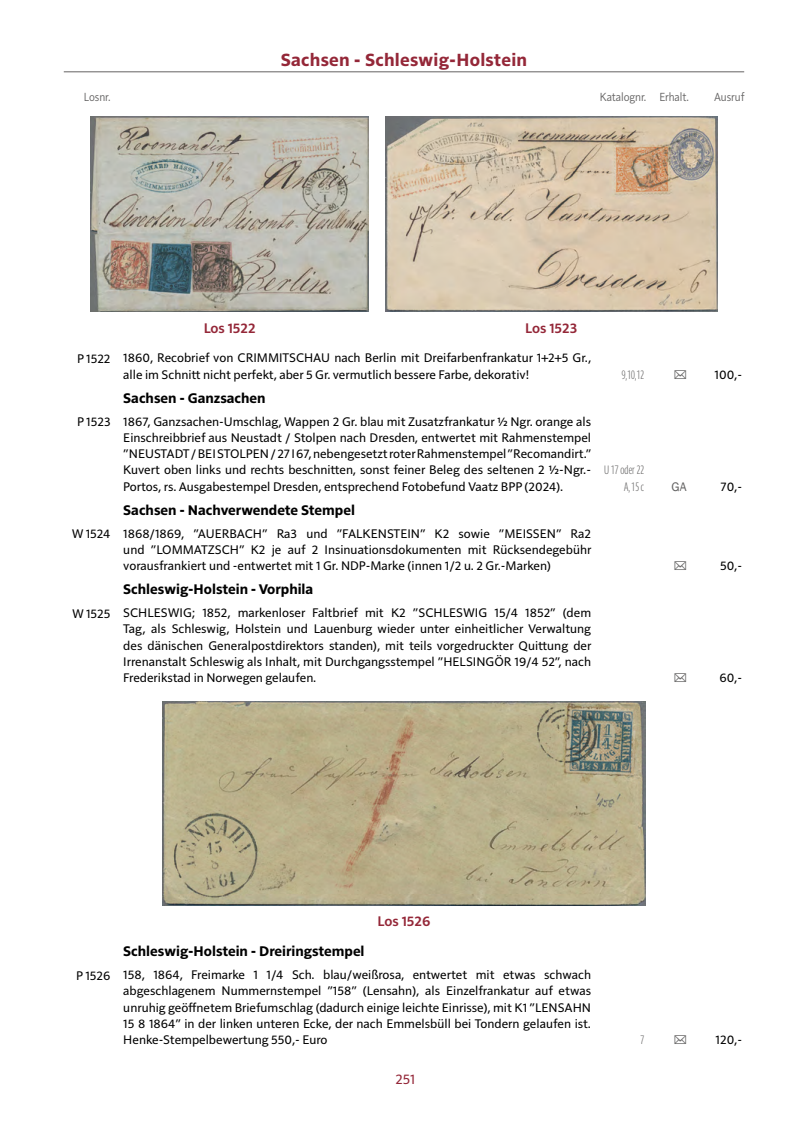
<style>
.page{position:relative;width:808px;height:1127px;background:#fff}
.page>*{position:absolute;margin:0;border:0;box-sizing:border-box;transform-origin:0 0}
.t1{font:700 18px "Solitaire MVB Pro";letter-spacing:.015em;color:#942738}
.t2{font:700 14.25px "Solitaire MVB Pro";color:#000}
.t3{font:600 14.25px "Solitaire MVB Pro";color:#942738}
.t4{font:14.25px "Solitaire MVB Pro";color:#942738}
.t5{font:12.75px/16.2px "Solitaire MVB Pro";color:#000;text-align:justify}
.t6{font:12px "Solitaire MVB Pro";letter-spacing:-.005em;color:#646363;scale:.9 1}
.t7{font:700 12px/16.2px "Parisine Std Comp Clair";color:#646363;text-align:right}
</style>
<div class="page">
<hr style="left:64px;top:71px;width:680px;height:1px;background:#646363">
<img style="left:91px;top:117px;width:277px;height:195px">
<img style="left:385px;top:117px;width:332px;height:195px">
<img style="left:163px;top:701px;width:482px;height:204px">
<h1 class="t1" style="left:281px;top:48px;width:248px">Sachsen - Schleswig-Holstein</h1>
<p class="t6" style="left:84px;top:88px;width:31px">Losnr.</p>
<p class="t6" style="left:600px;top:88px;width:100px">Katalognr. Erhalt.</p>
<p class="t6" style="left:714px;top:88px;width:35px">Ausruf</p>
<p class="t3" style="left:204px;top:318px;width:53px">Los 1522</p>
<p class="t3" style="left:525px;top:318px;width:53px">Los 1523</p>
<p class="t5" style="left:123px;top:349px;width:469px;text-indent:-46px">P 1522 1860, Recobrief von CRIMMITSCHAU nach Berlin mit Dreifarbenfrankatur 1+2+5 Gr., alle im Schnitt nicht perfekt, aber 5 Gr. vermutlich bessere Farbe, dekorativ!</p>
<p class="t2" style="left:123px;top:388px;width:144px">Sachsen - Ganzsachen</p>
<p class="t5" style="left:123px;top:412px;width:469px;text-indent:-46px">P 1523 1867, Ganzsachen-Umschlag, Wappen 2 Gr. blau mit Zusatzfrankatur ½ Ngr. orange als Einschreibbrief aus Neustadt / Stolpen nach Dresden, entwertet mit Rahmenstempel ”NEUSTADT / BEI STOLPEN / 27 I 67, nebengesetzt roter Rahmenstempel ”Recomandirt.” Kuvert oben links und rechts beschnitten, sonst feiner Beleg des seltenen 2 ½-Ngr.- Portos, rs. Ausgabestempel Dresden, entsprechend Fotobefund Vaatz BPP (2024).</p>
<p class="t2" style="left:123px;top:500px;width:233px">Sachsen - Nachverwendete Stempel</p>
<p class="t5" style="left:123px;top:524px;width:469px;text-indent:-52px">W 1524 1868/1869, ”AUERBACH” Ra3 und ”FALKENSTEIN” K2 sowie ”MEISSEN” Ra2 und ”LOMMATZSCH” K2 je auf 2 Insinuationsdokumenten mit Rücksendegebühr vorausfrankiert und -entwertet mit 1 Gr. NDP-Marke (innen 1/2 u. 2 Gr.-Marken)</p>
<p class="t2" style="left:123px;top:579px;width:191px">Schleswig-Holstein - Vorphila</p>
<p class="t5" style="left:123px;top:604px;width:470px;text-indent:-51px">W 1525 SCHLESWIG; 1852, markenloser Faltbrief mit K2 ”SCHLESWIG 15/4 1852” (dem Tag, als Schleswig, Holstein und Lauenburg wieder unter einheitlicher Verwaltung des dänischen Generalpostdirektors standen), mit teils vorgedruckter Quittung der Irrenanstalt Schleswig als Inhalt, mit Durchgangsstempel ”HELSINGÖR 19/4 52”, nach Frederikstad in Norwegen gelaufen.</p>
<p class="t7" style="left:622px;top:366px;width:24px">9,10,12</p>
<p class="t5" style="left:714px;top:365px;width:29px">100,-</p>
<p class="t7" style="left:604px;top:462px;width:42px">U 17 oder 22<br>A, 15 c</p>
<p class="t5" style="left:720px;top:477px;width:23px">70,-</p>
<p class="t5" style="left:720px;top:557px;width:24px">50,-</p>
<p class="t5" style="left:719px;top:669px;width:24px">60,-</p>
<p class="t3" style="left:378px;top:911px;width:54px">Los 1526</p>
<p class="t2" style="left:123px;top:941px;width:243px">Schleswig-Holstein - Dreiringstempel</p>
<p class="t5" style="left:123px;top:966px;width:469px;text-indent:-47px">P 1526 158, 1864, Freimarke 1 1/4 Sch. blau/weißrosa, entwertet mit etwas schwach abgeschlagenem Nummernstempel ”158” (Lensahn), als Einzelfrankatur auf etwas unruhig geöffnetem Briefumschlag (dadurch einige leichte Einrisse), mit K1 ”LENSAHN 15 8 1864” in der linken unteren Ecke, der nach Emmelsbüll bei Tondern gelaufen ist.<br>Henke-Stempelbewertung 550,- Euro</p>
<p class="t4" style="left:396px;top:1069px;width:21px">251</p>
<p class="t7" style="left:640px;top:1032px;width:5px">7</p>
<p class="t5" style="left:715px;top:1031px;width:28px">120,-</p>
</div>
